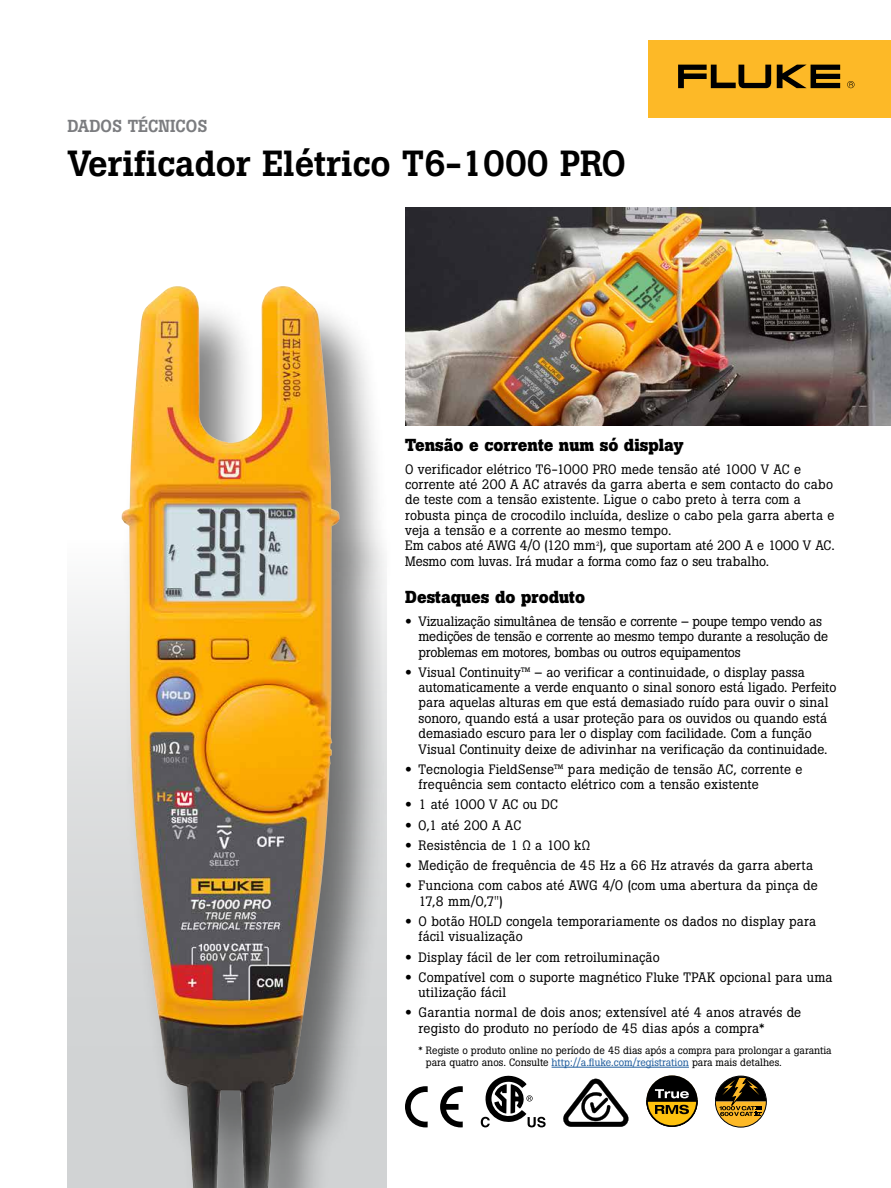
<style>
.page{position:relative;width:891px;height:1188px;background:#fff}
.page>*{position:absolute;margin:0;border:0;box-sizing:border-box;transform-origin:0 0}
.t1{font:500 36px "Boton Pro";color:#000}
.t2{font:700 17.25px "Boton Pro";color:#000}
.t3{font:500 17.25px "Boton Pro";color:#7b7c7f}
.t4{font:13.5px/15.5px "Boton Pro";letter-spacing:.005em;color:#000}
.t5{font:13.5px/15.5px "Boton Pro";letter-spacing:-.02em;color:#000}
.t6{font:10.5px/12.6px "Boton Pro";color:#000}
.s1{font-family:"Helvetica Neue LT Std";font-weight:700;font-stretch:expanded}
.s2{color:#215e9e}
</style>
<div class="page">
<hr style="left:552px;top:1067px;width:137px;height:1px;background:#215e9e">
<div style="left:648px;top:40px;width:243px;height:78px;background:#fdb927"></div>
<svg style="left:777px;top:65px;width:63px;height:23px"></svg>
<svg style="left:678px;top:65px;width:93px;height:23px"></svg>
<svg style="left:847px;top:81px;width:8px;height:7px"></svg>
<div style="left:68px;top:540px;width:319px;height:648px;background:linear-gradient(to bottom,#f3f3f3,#c8cbcc)"></div>
<svg style="left:563px;top:1078px;width:65px;height:49px"></svg>
<svg style="left:405px;top:1086px;width:23px;height:41px"></svg>
<svg style="left:440px;top:1086px;width:23px;height:41px"></svg>
<svg style="left:715px;top:1076px;width:51px;height:51px"></svg>
<div style="left:647px;top:1076px;width:50px;height:50px;background:#000;border-radius:50%"></div>
<svg style="left:646px;top:1089px;width:52px;height:38px"></svg>
<svg style="left:481px;top:1076px;width:65px;height:51px"></svg>
<img style="left:405px;top:207px;width:486px;height:219px">
<div style="left:116px;top:296px;width:281px;height:892px;background:#000;opacity:.5"></div>
<img style="left:121px;top:286px;width:219px;height:902px">
<p class="t3" style="left:68px;top:115px;width:141px">DADOS TÉCNICOS</p>
<h1 class="t1" style="left:68px;top:140px;width:560px">Verificador Elétrico T6-1000 PRO</h1>
<p class="t2" style="left:405px;top:434px;width:280px">Tensão e corrente num só display</p>
<p class="t4" style="left:405px;top:461px;width:431px">O verificador elétrico T6-1000 PRO mede tensão até 1000 V AC e corrente até 200 A AC através da garra aberta e sem contacto do cabo de teste com a tensão existente. Ligue o cabo preto à terra com a robusta pinça de crocodilo incluída, deslize o cabo pela garra aberta e veja a tensão e a corrente ao mesmo tempo.<br>Em cabos até AWG 4/0 (120 mm<sup>2</sup>), que suportam até 200 A e 1000 V AC.<br>Mesmo com luvas. Irá mudar a forma como faz o seu trabalho.</p>
<p class="t2" style="left:405px;top:586px;width:181px">Destaques do produto</p>
<p class="t5" style="left:419px;top:613px;width:411px;text-indent:-14px"><span class="s1">•</span> Vizualização simultânea de tensão e corrente – poupe tempo vendo as medições de tensão e corrente ao mesmo tempo durante a resolução de problemas em motores, bombas ou outros equipamentos</p>
<p class="t4" style="left:419px;top:664px;width:419px;text-indent:-14px"><span class="s1">•</span> Visual Continuity™ – ao verificar a continuidade, o display passa automaticamente a verde enquanto o sinal sonoro está ligado. Perfeito para aquelas alturas em que está demasiado ruído para ouvir o sinal sonoro, quando está a usar proteção para os ouvidos ou quando está demasiado escuro para ler o display com facilidade. Com a função Visual Continuity deixe de adivinhar na verificação da continuidade.</p>
<p class="t4" style="left:419px;top:761px;width:385px;text-indent:-14px"><span class="s1">•</span> Tecnologia FieldSense™ para medição de tensão AC, corrente e frequência sem contacto elétrico com a tensão existente</p>
<p class="t4" style="left:405px;top:797px;width:154px"><span class="s1">•</span> 1 até 1000 V AC ou DC</p>
<p class="t4" style="left:405px;top:817px;width:118px"><span class="s1">•</span> 0,1 até 200 A AC</p>
<p class="t4" style="left:405px;top:838px;width:187px"><span class="s1">•</span> Resistência de 1 Ω a 100 kΩ</p>
<p class="t4" style="left:405px;top:858px;width:409px"><span class="s1">•</span> Medição de frequência de 45 Hz a 66 Hz através da garra aberta</p>
<p class="t4" style="left:419px;top:878px;width:401px;text-indent:-14px"><span class="s1">•</span> Funciona com cabos até AWG 4/0 (com uma abertura da pinça de<br>17,8 mm/0,7'')</p>
<p class="t4" style="left:419px;top:914px;width:399px;text-indent:-14px"><span class="s1">•</span> O botão HOLD congela temporariamente os dados no display para fácil visualização</p>
<p class="t4" style="left:405px;top:949px;width:256px"><span class="s1">•</span> Display fácil de ler com retroiluminação</p>
<p class="t4" style="left:419px;top:969px;width:416px;text-indent:-14px"><span class="s1">•</span> Compatível com o suporte magnético Fluke TPAK opcional para uma utilização fácil</p>
<p class="t4" style="left:419px;top:1005px;width:384px;text-indent:-14px"><span class="s1">•</span> Garantia normal de dois anos; extensível até 4 anos através de registo do produto no período de 45 dias após a compra*</p>
<p class="t6" style="left:426px;top:1044px;width:407px;text-indent:-7px">* Registe o produto online no período de 45 dias após a compra para prolongar a garantia para quatro anos. Consulte <span class="s2">http://a.fluke.com/registration</span> para mais detalhes.</p>
</div>
